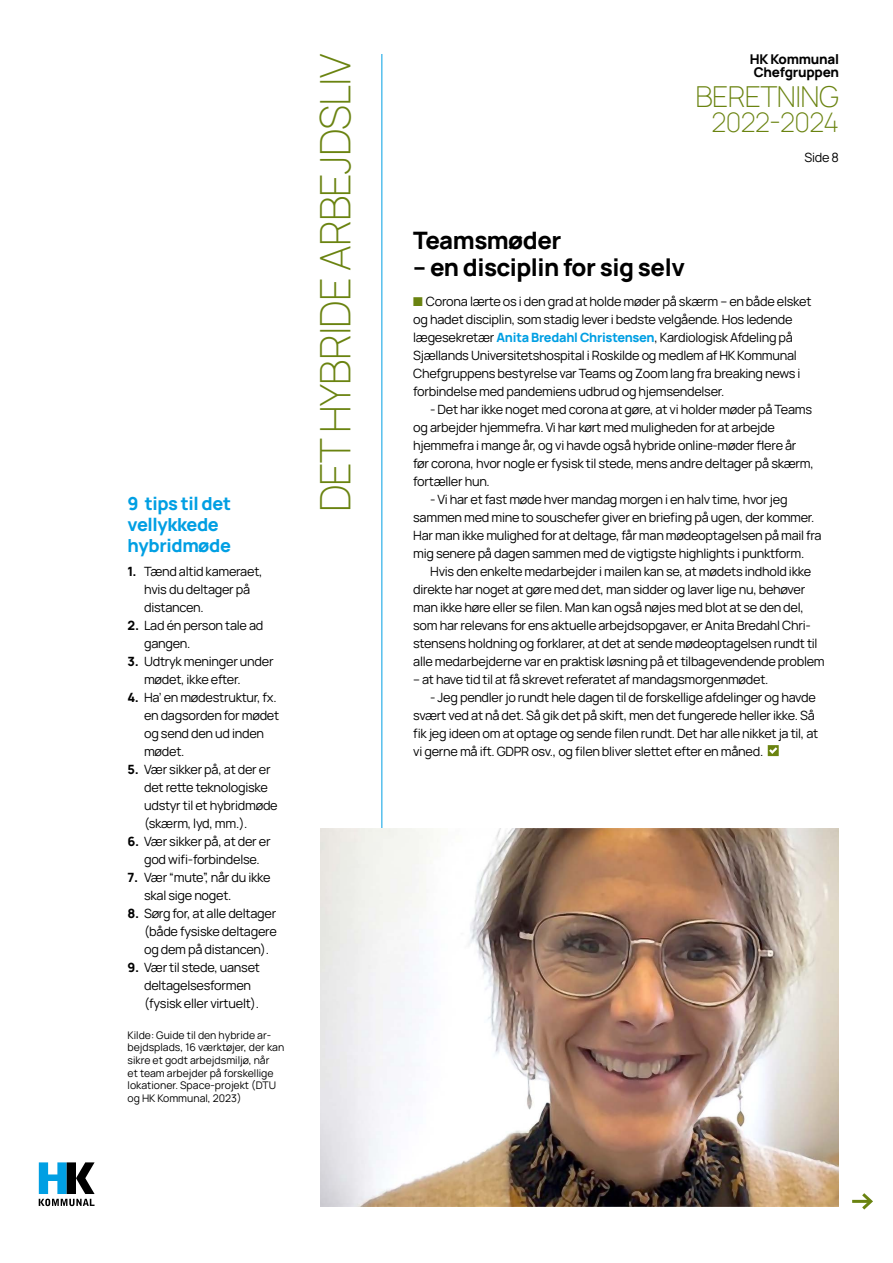
<style>
.page{position:relative;width:893px;height:1263px;background:#fff}
.page>*{position:absolute;margin:0;border:0;box-sizing:border-box;transform-origin:0 0}
.t1{font:200 42px "Manrope";letter-spacing:-.02em;color:#6a8310}
.t2{font:200 28.8px "Manrope";letter-spacing:-.02em;color:#6a8310}
.t3{font:200 26.85px "Manrope";letter-spacing:-.02em;color:#6a8310}
.t4{font:800 24px "Manrope";letter-spacing:-.02em;color:#000}
.t5{font:800 18px/21px "Manrope";letter-spacing:-.02em;color:#009fe3}
.t6{font:800 13.5px/13.5px "Manrope";letter-spacing:-.02em;color:#000}
.t7{font:12.75px/18px "Manrope";letter-spacing:-.02em;color:#000}
.t8{font:10.5px/12.6px "Manrope";color:#000}
.s1{font-weight:800}
.s2{color:#6a8310}
.s3{font-weight:800;color:#009fe3}
</style>
<div class="page">
<svg style="left:39px;top:1162px;width:56px;height:44px"></svg>
<svg style="left:768px;top:745px;width:11px;height:11px"></svg>
<hr style="left:381px;top:54px;width:1px;height:1152px;background:#009fe3">
<img style="left:320px;top:828px;width:519px;height:378px">
<hr style="left:852px;top:1200px;width:19px;height:3px;background:#6a8310">
<svg style="left:859px;top:1193px;width:14px;height:17px"></svg>
<h3 class="t5" style="left:128px;top:492px;width:105px">9 tips til det</h3>
<h3 class="t5" style="left:128px;top:513px;width:105px">vellykkede hybridmøde</h3>
<p class="t7" style="left:144px;top:562px;width:120px;text-indent:-16px"><span class="s1">1.</span> Tænd altid kameraet, hvis du deltager på distancen.</p>
<p class="t7" style="left:144px;top:616px;width:121px;text-indent:-16px"><span class="s1">2.</span> Lad én person tale ad gangen.</p>
<p class="t7" style="left:144px;top:652px;width:131px;text-indent:-16px"><span class="s1">3.</span> Udtryk meninger under mødet, ikke efter.</p>
<p class="t7" style="left:144px;top:688px;width:137px;text-indent:-16px"><span class="s1">4.</span> Ha’ en mødestruktur, fx. en dagsorden for mødet og send den ud inden mødet.</p>
<p class="t7" style="left:144px;top:760px;width:135px;text-indent:-16px"><span class="s1">5.</span> Vær sikker på, at der er det rette teknologiske udstyr til et hybridmøde (skærm, lyd, mm.).</p>
<p class="t7" style="left:128px;top:832px;width:145px;text-align:center"><span class="s1">6.</span> Vær sikker på, at der er god wifi-forbindelse.</p>
<p class="t7" style="left:144px;top:868px;width:128px;text-indent:-16px"><span class="s1">7.</span> Vær “mute”, når du ikke skal sige noget.</p>
<p class="t7" style="left:144px;top:904px;width:134px;text-align:justify;text-indent:-16px"><span class="s1">8.</span> Sørg for, at alle deltager (både fysiske deltagere og dem på distancen).</p>
<p class="t7" style="left:144px;top:958px;width:117px;text-indent:-16px"><span class="s1">9.</span> Vær til stede, uanset deltagelsesformen (fysisk eller virtuelt).</p>
<p class="t8" style="left:128px;top:1028px;width:158px">Kilde: Guide til den hybride ar&shy;bejdsplads, 16 værktøjer, der kan sikre et godt arbejdsmiljø, nå r<br>et team arbejder på forskellige lokationer. Space-projekt (DTU og HK Kommunal, 2023)</p>
<h1 class="t1" style="left:306px;top:512px;width:460px;rotate:-90deg">DET HYBRIDE ARBEJDSLIV</h1>
<p class="t6" style="left:750px;top:51px;width:91px">HK Kommunal<br>Chefgruppen</p>
<h2 class="t2" style="left:695px;top:76px;width:145px">BERETNING</h2>
<h3 class="t3" style="left:711px;top:104px;width:129px">2022-2024</h3>
<p class="t7" style="left:804px;top:148px;width:36px">Side 8</p>
<h3 class="t4" style="left:413px;top:223px;width:150px">Teamsmøder</h3>
<h3 class="t4" style="left:413px;top:250px;width:273px">– en disciplin for sig selv</h3>
<p class="t7" style="left:413px;top:292px;width:400px"><span class="s2">■</span> Corona lærte os i den grad at holde møder på skærm – en både elsket og hadet disciplin, som stadig lever i bedste velgående. Hos ledende lægesekretær <span class="s3">Anita Bredahl Christensen</span>, Kardiologisk Afdeling på Sjællands Universitetshospital i Roskilde og medlem af HK Kommunal Chefgruppens bestyrelse var Teams og Zoom lang fra breaking news i forbindelse med pandemiens udbrud og hjemsendelser.</p>
<p class="t7" style="left:413px;top:400px;width:402px;text-indent:17px">- Det har ikke noget med corona at gøre, at vi holder møder på Teams og arbejder hjemmefra. Vi har kørt med muligheden for at arbejde hjemmefra i mange år, og vi havde også hybride online-møder flere år før corona, hvor nogle er fysisk til stede, mens andre deltager på skærm, fortæller hun.</p>
<p class="t7" style="left:413px;top:490px;width:410px;text-indent:17px">- Vi har et fast møde hver mandag morgen i en halv time, hvor jeg sammen med mine to souschefer giver en briefing på ugen, der kommer.<br>Har man ikke mulighed for at deltage, får man mødeoptagelsen på mail fra mig senere på dagen sammen med de vigtigste highlights i punktform.</p>
<p class="t7" style="left:413px;top:562px;width:413px;text-indent:17px">Hvis den enkelte medarbejder i mailen kan se, at mødets indhold ikke direkte har noget at gøre med det, man sidder og laver lige nu, behøver man ikke høre eller se filen. Man kan også nøjes med blot at se den del, som har relevans for ens aktuelle arbejdsopgaver, er Anita Bredahl Chri&shy;stensens holdning og forklarer, at det at sende mødeoptagelsen rundt til alle medarbejderne var en praktisk løsning på et tilbagevendende problem</p>
<p class="t7" style="left:413px;top:670px;width:357px">– at have tid til at få skrevet referatet af mandagsmorgenmødet.</p>
<p class="t7" style="left:413px;top:688px;width:407px;text-indent:17px">- Jeg pendler jo rundt hele dagen til de forskellige afdelinger og havde svært ved at nå det. Så gik det på skift, men det fungerede heller ikke. Så fik jeg ideen om at optage og sende filen rundt. Det har alle nikket ja til, at vi gerne må ift. GDPR osv., og filen bliver slettet efter en måned.</p>
</div>
